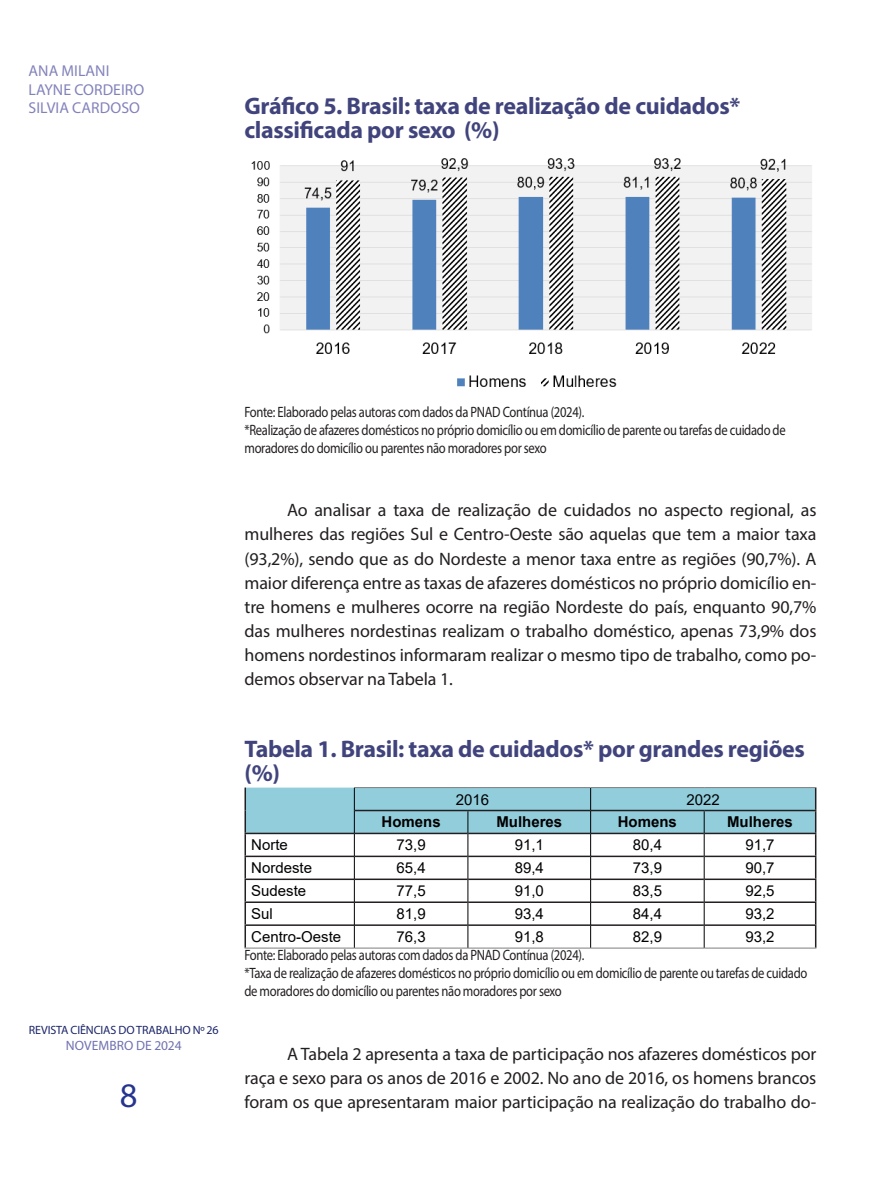
<style>
.page{position:relative;width:893px;height:1191px;background:#fff}
.page>*{position:absolute;margin:0;border:0;box-sizing:border-box;transform-origin:0 0}
.t1{font:34.5px "Myriad Pro";color:#25358f}
.a_inter_1{font:700 24px/24.2px "Myriad Pro";letter-spacing:-.015em;color:#41447c}
.a_texto{font:18px/24.2px "Myriad Pro";letter-spacing:-.005em;color:#231f20;text-align:justify}
.título_cabeça{font:15.75px "Myriad Pro";letter-spacing:.005em;color:#8282bb}
.AAA_texto_tabela{font:15px/18px "Myriad Pro";letter-spacing:-.025em;color:#231f20;scale:.84 1}
.t2{font:15px "Arial";color:#000}
.t3{font:700 15px "Arial";color:#000}
.t4{font:13.5px "Myriad Pro";letter-spacing:.005em;color:#7071b1}
.t5{font:12px "Myriad Pro";letter-spacing:-.01em;color:#1c2669}
</style>
<div class="page">
<hr style="left:244px;top:787px;width:2px;height:23px;background:#231f20">
<hr style="left:244px;top:810px;width:2px;height:22px;background:#231f20">
<hr style="left:244px;top:832px;width:110px;height:2px;background:#231f20">
<hr style="left:244px;top:834px;width:2px;height:21px;background:#231f20">
<hr style="left:244px;top:855px;width:110px;height:2px;background:#231f20">
<hr style="left:244px;top:857px;width:2px;height:21px;background:#231f20">
<hr style="left:244px;top:878px;width:110px;height:2px;background:#231f20">
<hr style="left:244px;top:880px;width:2px;height:21px;background:#231f20">
<hr style="left:244px;top:901px;width:110px;height:2px;background:#231f20">
<hr style="left:244px;top:903px;width:2px;height:21px;background:#231f20">
<hr style="left:244px;top:924px;width:110px;height:2px;background:#231f20">
<hr style="left:244px;top:926px;width:2px;height:21px;background:#231f20">
<hr style="left:244px;top:947px;width:110px;height:1px;background:#7f7f7f">
<hr style="left:354px;top:947px;width:114px;height:1px;background:#7f7f7f">
<hr style="left:468px;top:947px;width:123px;height:1px;background:#7f7f7f">
<hr style="left:591px;top:947px;width:113px;height:1px;background:#7f7f7f">
<hr style="left:704px;top:947px;width:112px;height:1px;background:#7f7f7f">
<svg style="left:245px;top:787px;width:571px;height:160px"></svg>
<img style="left:251px;top:158px;width:561px;height:229px">
<p class="título_cabeça" style="left:29px;top:61px;width:83px">ANA MILANI</p>
<p class="título_cabeça" style="left:29px;top:79px;width:117px">LAYNE CORDEIRO</p>
<p class="título_cabeça" style="left:29px;top:98px;width:113px">SILVIA CARDOSO</p>
<p class="a_inter_1" style="left:244px;top:93px;width:497px">Gráfico 5. Brasil: taxa de realização de cuidados* classificada por sexo (%)</p>
<p class="AAA_texto_tabela" style="left:244px;top:403px;width:406px">Fonte: Elaborado pelas autoras com dados da PNAD Contínua (2024).</p>
<p class="AAA_texto_tabela" style="left:244px;top:421px;width:646px">*Realização de afazeres domésticos no próprio domicílio ou em domicílio de parente ou tarefas de cuidado de moradores do domicílio ou parentes não moradores por sexo</p>
<p class="a_texto" style="left:244px;top:498px;width:573px;text-indent:43px">Ao analisar a taxa de realização de cuidados no aspecto regional, as mulheres das regiões Sul e Centro-Oeste são aquelas que tem a maior taxa (93,2%), sendo que as do Nordeste a menor taxa entre as regiões (90,7%). A maior diferença entre as taxas de afazeres domésticos no próprio domicílio en&shy;tre homens e mulheres ocorre na região Nordeste do país, enquanto 90,7% das mulheres nordestinas realizam o trabalho doméstico, apenas 73,9% dos homens nordestinos informaram realizar o mesmo tipo de trabalho, como po&shy;demos observar na Tabela 1.</p>
<p class="t5" style="left:29px;top:1022px;width:191px">REVISTA CIÊNCIAS DO TRABALHO Nº 26</p>
<p class="t4" style="left:66px;top:1037px;width:117px">NOVEMBRO DE 2024</p>
<h1 class="t1" style="left:120px;top:1074px;width:19px">8</h1>
<p class="a_inter_1" style="left:244px;top:736px;width:562px">Tabela 1. Brasil: taxa de cuidados* por grandes regiões (%)</p>
<p class="t2" style="left:456px;top:789px;width:35px">2016</p>
<p class="t2" style="left:686px;top:789px;width:35px">2022</p>
<p class="t3" style="left:382px;top:811px;width:61px">Homens</p>
<p class="t3" style="left:496px;top:811px;width:67px">Mulheres</p>
<p class="t3" style="left:618px;top:811px;width:61px">Homens</p>
<p class="t3" style="left:727px;top:811px;width:67px">Mulheres</p>
<p class="t2" style="left:251px;top:834px;width:38px">Norte</p>
<p class="t2" style="left:397px;top:834px;width:31px">73,9</p>
<p class="t2" style="left:515px;top:834px;width:31px">91,1</p>
<p class="t2" style="left:633px;top:834px;width:31px">80,4</p>
<p class="t2" style="left:745px;top:834px;width:31px">91,7</p>
<p class="t2" style="left:251px;top:857px;width:62px">Nordeste</p>
<p class="t2" style="left:397px;top:857px;width:31px">65,4</p>
<p class="t2" style="left:515px;top:857px;width:31px">89,4</p>
<p class="t2" style="left:633px;top:857px;width:31px">73,9</p>
<p class="t2" style="left:745px;top:857px;width:31px">90,7</p>
<p class="t2" style="left:251px;top:880px;width:57px">Sudeste</p>
<p class="t2" style="left:397px;top:880px;width:31px">77,5</p>
<p class="t2" style="left:515px;top:880px;width:31px">91,0</p>
<p class="t2" style="left:633px;top:880px;width:31px">83,5</p>
<p class="t2" style="left:745px;top:880px;width:31px">92,5</p>
<p class="t2" style="left:251px;top:903px;width:23px">Sul</p>
<p class="t2" style="left:397px;top:903px;width:31px">81,9</p>
<p class="t2" style="left:515px;top:903px;width:31px">93,4</p>
<p class="t2" style="left:633px;top:903px;width:31px">84,4</p>
<p class="t2" style="left:745px;top:903px;width:31px">93,2</p>
<p class="t2" style="left:251px;top:926px;width:92px">Centro-Oeste</p>
<p class="t2" style="left:397px;top:926px;width:31px">76,3</p>
<p class="t2" style="left:515px;top:926px;width:31px">91,8</p>
<p class="t2" style="left:633px;top:926px;width:31px">82,9</p>
<p class="t2" style="left:745px;top:926px;width:31px">93,2</p>
<p class="AAA_texto_tabela" style="left:244px;top:946px;width:406px">Fonte: Elaborado pelas autoras com dados da PNAD Contínua (2024).</p>
<p class="AAA_texto_tabela" style="left:244px;top:964px;width:672px">*Taxa de realização de afazeres domésticos no próprio domicílio ou em domicílio de parente ou tarefas de cuidado de moradores do domicílio ou parentes não moradores por sexo</p>
<p class="a_texto" style="left:244px;top:1041px;width:573px;text-indent:43px">A Tabela 2 apresenta a taxa de participação nos afazeres domésticos por raça e sexo para os anos de 2016 e 2002. No ano de 2016, os homens brancos foram os que apresentaram maior participação na realização do trabalho do-</p>
</div>
